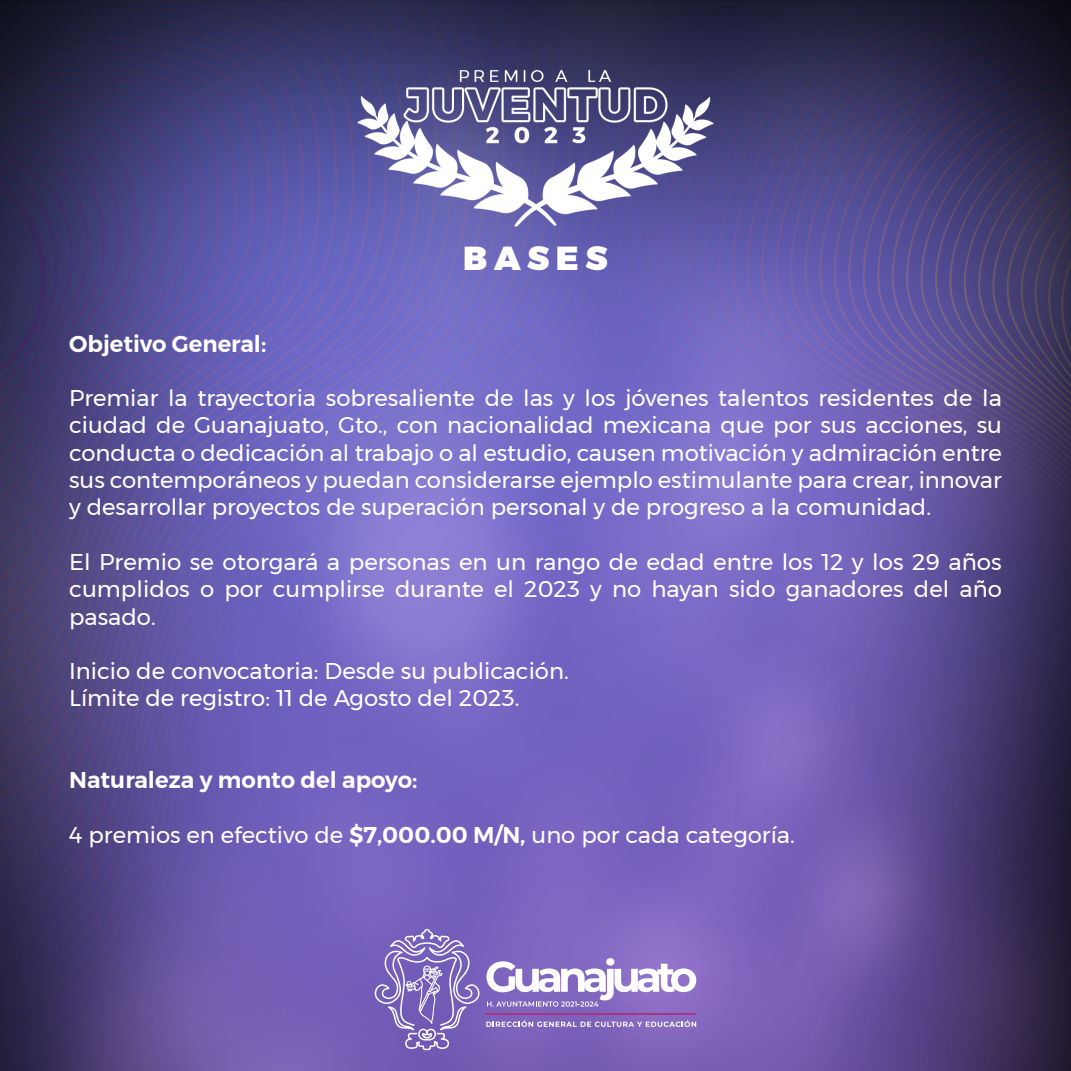
<style>
.page{position:relative;width:1071px;height:1071px;background:#fff}
.page>*{position:absolute;margin:0;border:0;box-sizing:border-box;transform-origin:0 0}
.t1{font:900 33.25px "Montserrat";color:#fff}
.t2{font:22.75px/27.3px "Montserrat";color:#fff;text-align:justify}
.t3{font:600 22.75px "Montserrat";color:#fff}
.s1{font-weight:600}
</style>
<div class="page">
<img style="left:0;top:0;width:1071px;height:1071px">
<svg style="left:374px;top:929px;width:106px;height:121px;background:#8b78c4"></svg>
<svg style="left:486px;top:958px;width:210px;height:49px"></svg>
<svg style="left:486px;top:1020px;width:210px;height:7px"></svg>
<hr style="left:485px;top:1013px;width:211px;height:2px;background:#a93380">
<h1 class="t1" style="left:463px;top:231px;width:146px">B A S E S</h1>
<p class="t3" style="left:69px;top:325px;width:199px">Objetivo General:</p>
<p class="t2" style="left:69px;top:384px;width:934px">Premiar la trayectoria sobresaliente de las y los jóvenes talentos residentes de la ciudad de Guanajuato, Gto., con nacionalidad mexicana que por sus acciones, su conducta o dedicación al trabajo o al estudio, causen motivación y admiración entre sus contemporáneos y puedan considerarse ejemplo estimulante para crear, innovar y desarrollar proyectos de superación personal y de progreso a la comunidad.</p>
<p class="t2" style="left:69px;top:548px;width:934px">El Premio se otorgará a personas en un rango de edad entre los 12 y los 29 años cumplidos o por cumplirse durante el 2023 y no hayan sido ganadores del año pasado.</p>
<p class="t2" style="left:69px;top:657px;width:501px">Inicio de convocatoria: Desde su publicación.<br>Límite de registro: 11 de Agosto del 2023.</p>
<p class="t3" style="left:69px;top:762px;width:350px">Naturaleza y monto del apoyo:</p>
<p class="t2" style="left:69px;top:821px;width:727px">4 premios en efectivo de <span class="s1">$7,000.00 M/N,</span> uno por cada categoría.</p>
</div>
